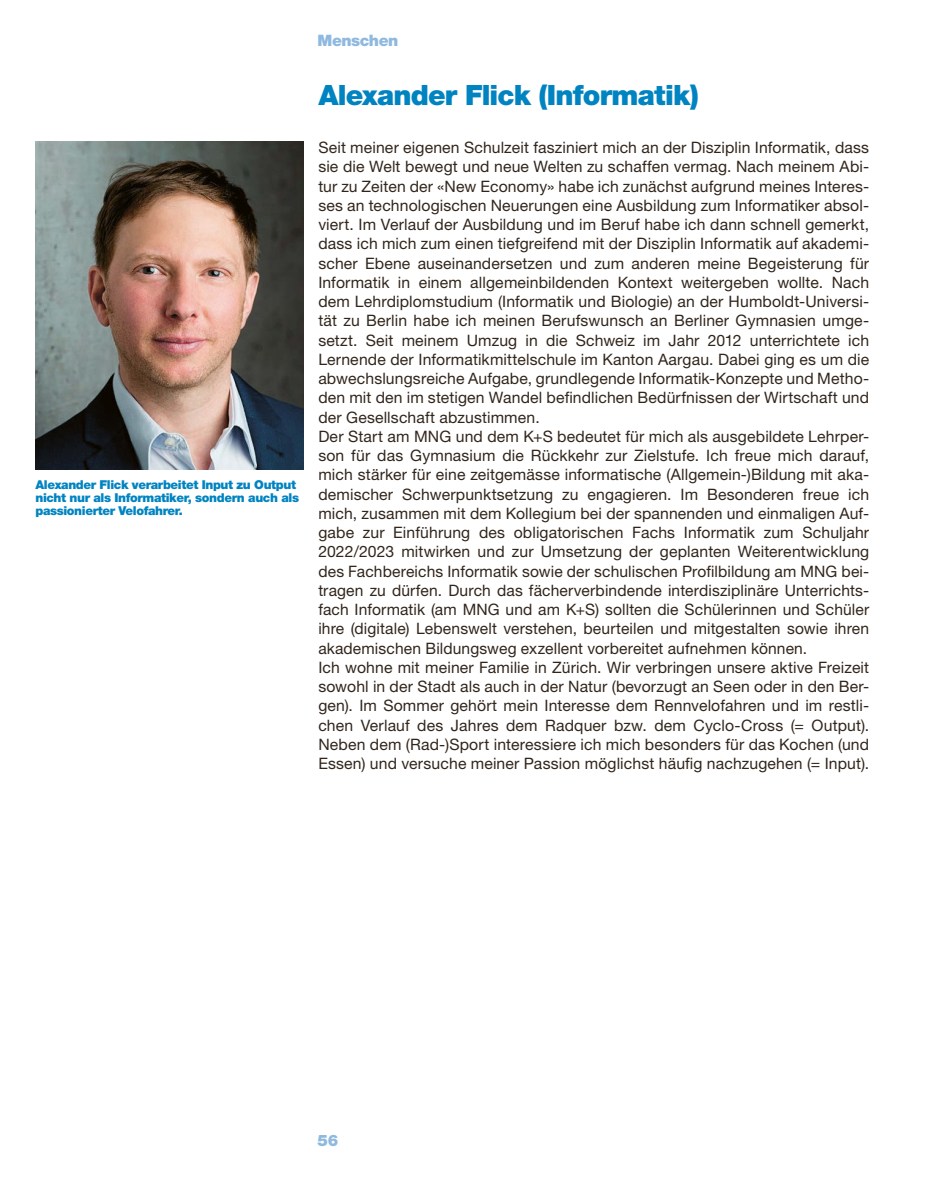
<style>
.page{position:relative;width:938px;height:1181px;background:#fff}
.page>*{position:absolute;margin:0;border:0;box-sizing:border-box;transform-origin:0 0}
.t1{font:900 28px "Helvetica Neue LT Std";letter-spacing:-.03em;color:#0084c1}
.t2{font:15.75px/19.2px "Helvetica Neue LT Std";letter-spacing:.01em;color:#32261c}
.t3{font:900 15.75px "Helvetica Neue LT Std";letter-spacing:-.03em;color:#8fb9df}
.t4{font:900 12.25px/13.1px "Helvetica Neue LT Std";letter-spacing:-.03em;color:#0084c1}
</style>
<div class="page">
<img style="left:35px;top:142px;width:268px;height:327px">
<p class="t4" style="left:35px;top:477px;width:265px">Alexander Flick verarbeitet Input zu Output nicht nur als Informatiker, sondern auch als passionierter Velofahrer.</p>
<p class="t3" style="left:317px;top:31px;width:82px">Menschen</p>
<h1 class="t1" style="left:318px;top:78px;width:382px">Alexander Flick (Informatik)</h1>
<p class="t2" style="left:318px;top:138px;width:552px">Seit meiner eigenen Schulzeit fasziniert mich an der Disziplin Informatik, dass sie die Welt bewegt und neue Welten zu schaffen vermag. Nach meinem Abi&shy;tur zu Zeiten der «New Economy» habe ich zunächst aufgrund meines Interes&shy;ses an technologischen Neuerungen eine Ausbildung zum Informatiker absol&shy;viert. Im Verlauf der Ausbildung und im Beruf habe ich dann schnell gemerkt, dass ich mich zum einen tiefgreifend mit der Disziplin Informatik auf akademi&shy;scher Ebene auseinandersetzen und zum anderen meine Begeisterung für Informatik in einem allgemeinbildenden Kontext weitergeben wollte. Nach dem Lehrdiplomstudium (Informatik und Biologie) an der Humboldt-Universi&shy;tät zu Berlin habe ich meinen Berufswunsch an Berliner Gymnasien umge&shy;setzt. Seit meinem Umzug in die Schweiz im Jahr 2012 unterrichtete ich Lernende der Informatikmittelschule im Kanton Aargau. Dabei ging es um die abwechslungsreiche Aufgabe, grundlegende Informatik-Konzepte und Metho&shy;den mit den im stetigen Wandel befindlichen Bedürfnissen der Wirtschaft und der Gesellschaft abzustimmen.<br>Der Start am MNG und dem K+S bedeutet für mich als ausgebildete Lehrper&shy;son für das Gymnasium die Rückkehr zur Zielstufe. Ich freue mich darauf, mich stärker für eine zeitgemässe informatische (Allgemein-)Bildung mit aka&shy;demischer Schwerpunktsetzung zu engagieren. Im Besonderen freue ich mich, zusammen mit dem Kollegium bei der spannenden und einmaligen Auf&shy;gabe zur Einführung des obligatorischen Fachs Informatik zum Schuljahr 2022/2023 mitwirken und zur Umsetzung der geplanten Weiterentwicklung des Fachbereichs Informatik sowie der schulischen Profilbildung am MNG bei&shy;tragen zu dürfen. Durch das fächerverbindende interdisziplinäre Unterrichts&shy;fach Informatik (am MNG und am K+S) sollten die Schülerinnen und Schüler ihre (digitale) Lebenswelt verstehen, beurteilen und mitgestalten sowie ihren akademischen Bildungsweg exzellent vorbereitet aufnehmen können.<br>Ich wohne mit meiner Familie in Zürich. Wir verbringen unsere aktive Freizeit sowohl in der Stadt als auch in der Natur (bevorzugt an Seen oder in den Ber&shy;gen). Im Sommer gehört mein Interesse dem Rennvelofahren und im restli&shy;chen Verlauf des Jahres dem Radquer bzw. dem Cyclo-Cross (= Output).<br>Neben dem (Rad-)Sport interessiere ich mich besonders für das Kochen (und Essen) und versuche meiner Passion möglichst häufig nachzugehen (= Input).</p>
<p class="t3" style="left:317px;top:1131px;width:22px">56</p>
</div>
